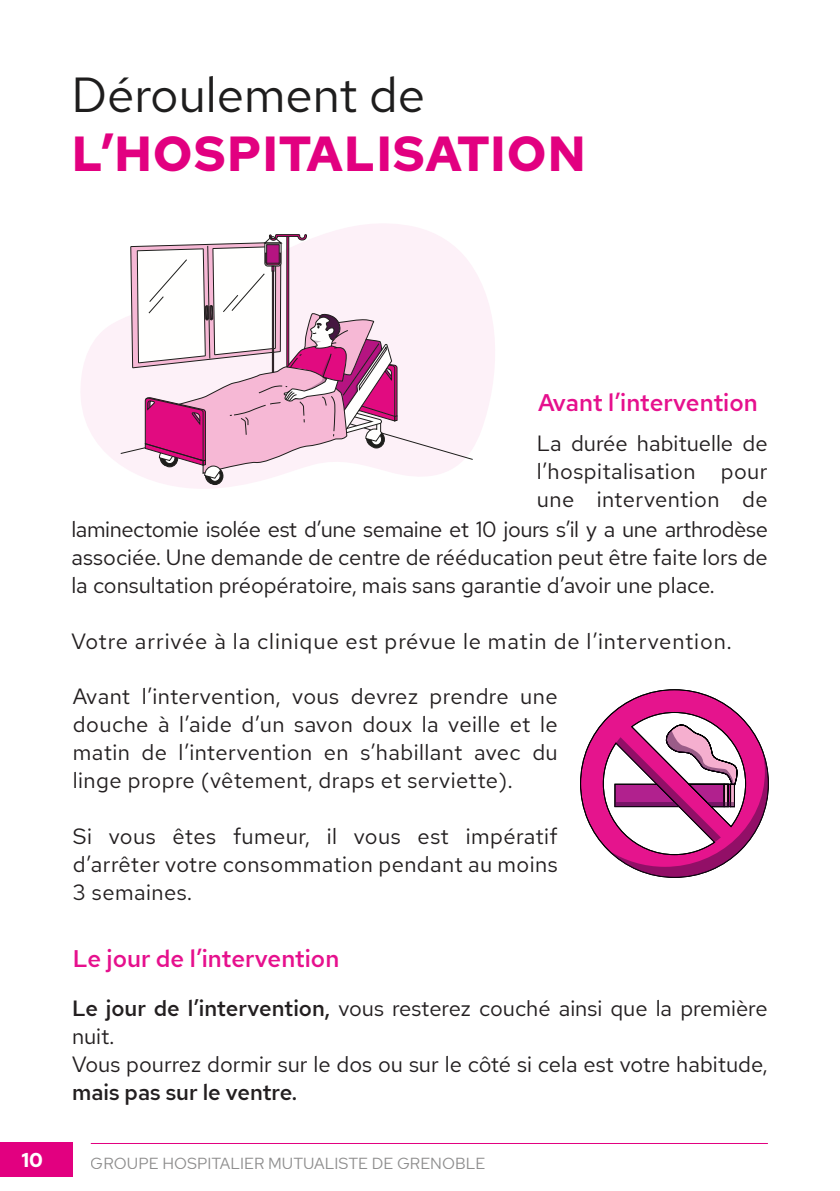
<style>
.page{position:relative;width:840px;height:1191px;background:#fff}
.page>*{position:absolute;margin:0;border:0;box-sizing:border-box;transform-origin:0 0}
.t1{font:700 49px "Red Hat Text";letter-spacing:.02em;color:#e20080}
.t2{font:49px "Red Hat Text";color:#1e1d1d}
.t3{font:500 24px "Red Hat Text";color:#e6108d}
.t4{font:22px/28px "Red Hat Text";letter-spacing:.005em;color:#231f20;text-align:justify}
.t5{font:22px "Red Hat Text";letter-spacing:.04em;color:#231f20}
.t6{font:500 22px "Red Hat Text";color:#231f20}
.t7{font:700 20px "Red Hat Text";color:#fff}
.t8{font:16px "Red Hat Text";color:#1e1d1d}
.s1{font-weight:500}
</style>
<div class="page">
<hr style="left:91px;top:1143px;width:676px;height:1px;background:#e20080">
<div style="left:0;top:1142px;width:72px;height:35px;background:#e20080"></div>
<svg style="left:81px;top:269px;width:414px;height:220px"></svg>
<svg style="left:120px;top:224px;width:353px;height:261px"></svg>
<svg style="left:580px;top:689px;width:188px;height:188px"></svg>
<h1 class="t2" style="left:71px;top:75px;width:355px">Déroulement de</h1>
<h1 class="t1" style="left:71px;top:133px;width:516px">L’HOSPITALISATION</h1>
<p class="t3" style="left:538px;top:392px;width:221px">Avant l’intervention</p>
<p class="t4" style="left:536px;top:431px;width:232px">La durée habituelle de l’hospitalisation pour une intervention de</p>
<p class="t4" style="left:71px;top:517px;width:697px">laminectomie isolée est d’une semaine et 10 jours s’il y a une arthrodèse associée. Une demande de centre de rééducation peut être faite lors de la consultation préopératoire, mais sans garantie d’avoir une place.</p>
<p class="t5" style="left:71px;top:632px;width:661px">Votre arrivée à la clinique est prévue le matin de l’intervention.</p>
<p class="t4" style="left:73px;top:684px;width:486px">Avant l’intervention, vous devrez prendre une douche à l’aide d’un savon doux la veille et le matin de l’intervention en s’habillant avec du linge propre (vêtement, draps et serviette).</p>
<p class="t4" style="left:73px;top:824px;width:486px">Si vous êtes fumeur, il vous est impératif d’arrêter votre consommation pendant au moins 3 semaines.</p>
<p class="t3" style="left:73px;top:948px;width:268px">Le jour de l’intervention</p>
<p class="t4" style="left:72px;top:996px;width:696px;text-align:left"><span class="s1">Le jour de l’intervention,</span> vous resterez couché ainsi que la première nuit.<br>Vous pourrez dormir sur le dos ou sur le côté si cela est votre habitude,</p>
<p class="t6" style="left:72px;top:1083px;width:226px">mais pas sur le ventre.</p>
<p class="t7" style="left:22px;top:1151px;width:23px">10</p>
<p class="t8" style="left:91px;top:1156px;width:396px">GROUPE HOSPITALIER MUTUALISTE DE GRENOBLE</p>
</div>
